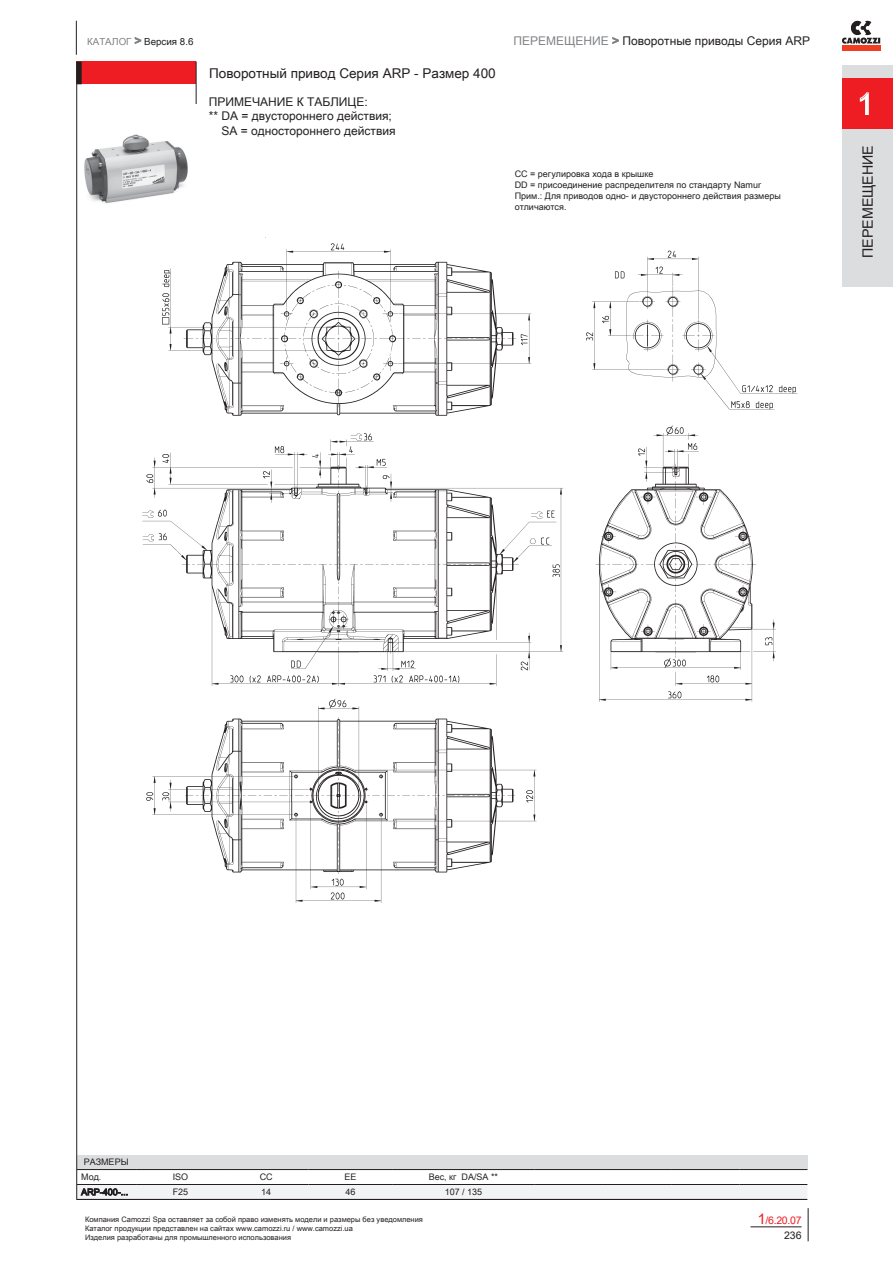
<style>
.page{position:relative;width:893px;height:1263px;background:#fff}
.page>*{position:absolute;margin:0;border:0;box-sizing:border-box;transform-origin:0 0}
.t1{font:30px "Arial Unicode MS";color:#fff}
.t2{font:14.25px "Arial";color:#231f20}
.t3{font:13.5px "Arial Unicode MS";color:#231f20}
.t4{font:12px "Arial Unicode MS";color:#231f20}
.t5{font:10.5px "Arial Unicode MS";color:#ee1d23}
.t6{font:10.5px "Arial Unicode MS";color:#231f20}
.t7{font:9.75px "Arial Unicode MS";color:#231f20}
.t8{font:9px/10.8px "Arial Unicode MS";color:#231f20}
.t9{font:7.5px/9px "Arial Unicode MS";color:#231f20}
.s1{color:#808285}
.s2{font-size:12px;color:#808285}
.s3{font-size:15px}
</style>
<div class="page">
<svg style="left:842px;top:21px;width:38px;height:23px"></svg>
<div style="left:842px;top:45px;width:38px;height:5px;background:#ef3e22"></div>
<div style="left:842px;top:65px;width:51px;height:222px;background:#dcdddf"></div>
<div style="left:842px;top:79px;width:51px;height:50px;background:#ee1d23"></div>
<svg style="left:860px;top:92px;width:9px;height:23px"></svg>
<svg style="left:135px;top:37px;width:6px;height:7px"></svg>
<hr style="left:76px;top:21px;width:1px;height:34px;background:#231f20">
<svg style="left:612px;top:37px;width:7px;height:7px"></svg>
<hr style="left:808px;top:1208px;width:1px;height:33px;background:#231f20">
<hr style="left:750px;top:1226px;width:51px;height:1px;background:#231f20">
<div style="left:77px;top:62px;width:119px;height:22px;background:#ee1d23"></div>
<hr style="left:77px;top:62px;width:4px;height:22px;background:#231f20">
<div style="left:77px;top:62px;width:5px;height:22px;border:1px solid #231f20"></div>
<hr style="left:196px;top:61px;width:1px;height:43px;background:#231f20">
<img style="left:77px;top:129px;width:111px;height:89px">
<img style="left:77px;top:238px;width:721px;height:671px">
<div style="left:77px;top:1154px;width:730px;height:15px;background:#dcdddf"></div>
<hr style="left:77px;top:1169px;width:60px;height:1px;background:#231f20">
<hr style="left:137px;top:1169px;width:87px;height:1px;background:#231f20">
<hr style="left:224px;top:1169px;width:85px;height:1px;background:#231f20">
<hr style="left:309px;top:1169px;width:83px;height:1px;background:#231f20">
<hr style="left:392px;top:1169px;width:143px;height:1px;background:#231f20">
<hr style="left:535px;top:1169px;width:68px;height:1px;background:#231f20">
<hr style="left:603px;top:1169px;width:68px;height:1px;background:#231f20">
<hr style="left:671px;top:1169px;width:68px;height:1px;background:#231f20">
<hr style="left:739px;top:1169px;width:68px;height:1px;background:#231f20">
<svg style="left:77px;top:1184px;width:730px;height:15px"></svg>
<hr style="left:77px;top:1199px;width:730px;height:1px;background:#231f20">
<hr style="left:76px;top:62px;width:1px;height:1137px;background:#231f20">
<h3 class="t7" style="left:87px;top:34px;width:108px"><span class="s1">КАТАЛОГ</span> <span class="s2">&gt;</span> Версия 8.6</h3>
<h3 class="t4" style="left:513px;top:32px;width:298px"><span class="s1">ПЕРЕМЕЩЕНИЕ &gt;</span> Поворотные приводы Серия ARP</h3>
<h3 class="t3" style="left:209px;top:63px;width:288px">Поворотный привод Серия ARP - Размер 400</h3>
<h3 class="t4" style="left:209px;top:93px;width:161px">ПРИМЕЧАНИЕ К ТАБЛИЦЕ:</h3>
<h3 class="t4" style="left:209px;top:107px;width:185px">** DA = двустороннего действия;</h3>
<h3 class="t4" style="left:221px;top:122px;width:176px">SA = одностороннего действия</h3>
<p class="t8" style="left:515px;top:169px;width:268px">CC = регулировка хода в крышке<br>DD = присоединение распределителя по стандарту Namur Прим.: Для приводов одно- и двустороннего действия размеры отличаются.</p>
<h1 class="t1" style="left:857px;top:82px;width:18px">1</h1>
<h2 class="t2" style="left:858px;top:258px;width:115px;rotate:-90deg">ПЕРЕМЕЩЕНИЕ</h2>
<p class="t8" style="left:81px;top:1154px;width:49px;line-height:15px">РАЗМЕРЫ<br>Мод.</p>
<p class="t8" style="left:173px;top:1171px;width:17px">ISO</p>
<p class="t8" style="left:260px;top:1171px;width:14px">CC</p>
<p class="t8" style="left:344px;top:1171px;width:14px">EE</p>
<p class="t8" style="left:429px;top:1171px;width:71px">Вес, кг DA/SA **</p>
<p class="t8" style="left:173px;top:1186px;width:17px">F25</p>
<p class="t8" style="left:261px;top:1186px;width:12px">14</p>
<p class="t8" style="left:345px;top:1186px;width:12px">46</p>
<p class="t8" style="left:445px;top:1186px;width:39px">107 / 135</p>
<p class="t9" style="left:85px;top:1214px;width:339px">Компания Camozzi Spa оставляет за собой право изменять модели и размеры без уведомления<br>Каталог продукции представлен на сайтах www.camozzi.ru / www.camozzi.ua<br>Изделия разработаны для промышленного использования</p>
<h3 class="t5" style="left:757px;top:1212px;width:46px"><span class="s3">1</span>/6.20.07</h3>
<h3 class="t6" style="left:784px;top:1227px;width:19px">236</h3>
</div>
